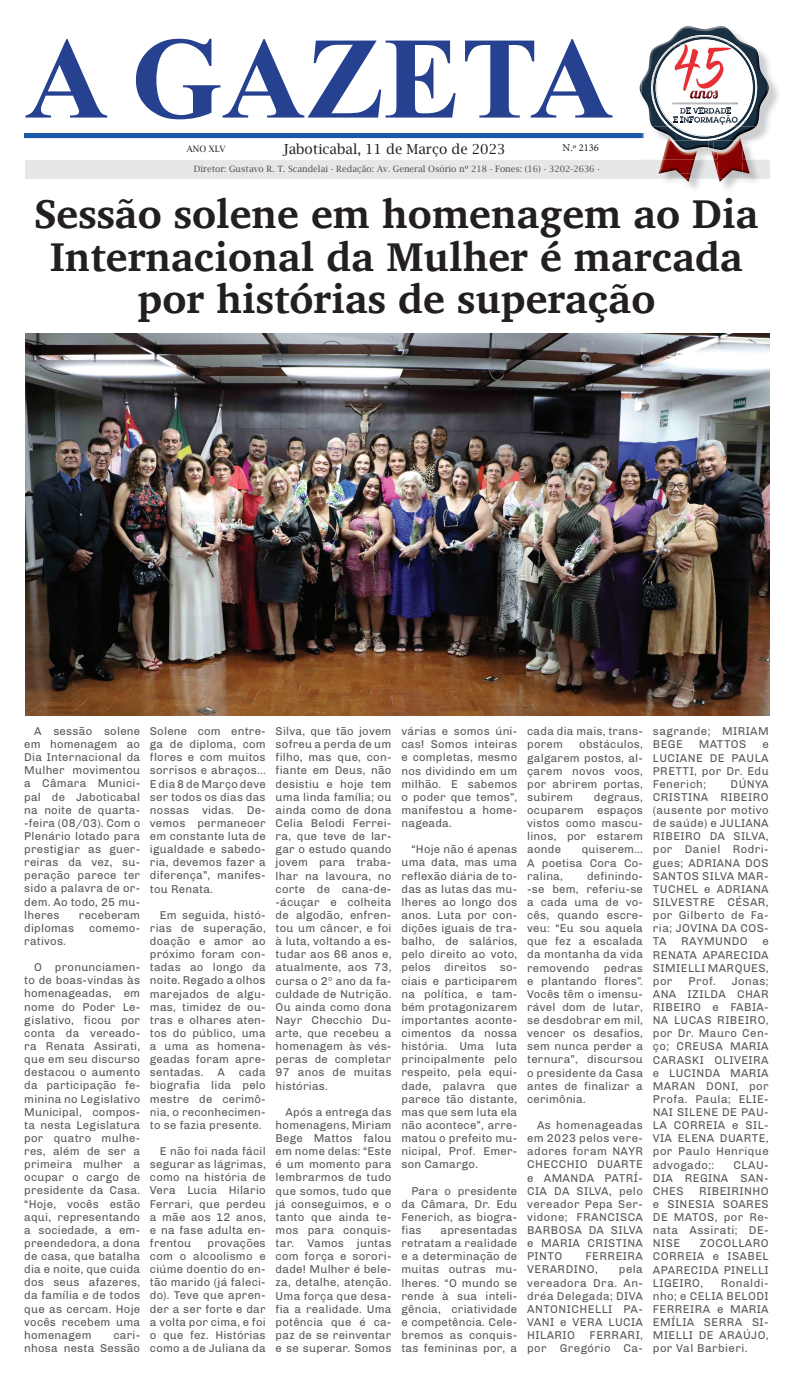
<style>
.page{position:relative;width:794px;height:1389px;background:#fff}
.page>*{position:absolute;margin:0;border:0;box-sizing:border-box;transform-origin:0 0}
.t1{font:700 41.12px/42.9px "Charis SIL";color:#231f20;text-align:center}
.t2{font:13.83px "Lucida Bright";color:#231f20}
.t3{font:11.38px/13.1px "Chivo";letter-spacing:.02em;color:#57585a;text-align:justify}
.t4{font:11.38px/13.1px "Chivo";letter-spacing:.04em;color:#57585a}
.t5{font:10.5px "Minion Pro";color:#231f20}
.t6{font:8.75px "Lucida Bright";color:#505052}
.t7{font:8.75px "Lucida Bright";color:#231f20}
</style>
<div class="page">
<div style="left:25px;top:160px;width:744px;height:18px;background:#e6e7e9"></div>
<svg style="left:25px;top:39px;width:587px;height:80px"></svg>
<img style="left:641px;top:30px;width:138px;height:132px">
<div style="left:24px;top:133px;width:619px;height:5px;background:#1b57a7"></div>
<img style="left:641px;top:30px;width:37px;height:1px">
<img style="left:641px;top:160px;width:128px;height:2px">
<img style="left:682px;top:26px;width:44px;height:2px">
<img style="left:678px;top:28px;width:52px;height:3px">
<img style="left:652px;top:83px;width:116px;height:66px">
<svg style="left:639px;top:83px;width:2px;height:11px"></svg>
<img style="left:641px;top:31px;width:126px;height:95px">
<img style="left:651px;top:35px;width:63px;height:63px">
<img style="left:667px;top:126px;width:73px;height:14px">
<img style="left:652px;top:36px;width:104px;height:90px">
<img style="left:655px;top:39px;width:42px;height:56px">
<svg style="left:752px;top:78px;width:5px;height:20px"></svg>
<img style="left:674px;top:126px;width:60px;height:10px">
<img style="left:656px;top:40px;width:96px;height:86px">
<img style="left:697px;top:142px;width:11px;height:8px">
<svg style="left:694px;top:136px;width:20px;height:6px"></svg>
<img style="left:661px;top:141px;width:1px;height:19px">
<svg style="left:658px;top:160px;width:3px;height:14px"></svg>
<img style="left:661px;top:160px;width:18px;height:14px">
<img style="left:662px;top:141px;width:35px;height:19px">
<img style="left:722px;top:141px;width:39px;height:48px">
<img style="left:713px;top:141px;width:4px;height:9px">
<svg style="left:742px;top:148px;width:7px;height:26px"></svg>
<svg style="left:679px;top:151px;width:44px;height:31px"></svg>
<img style="left:717px;top:141px;width:25px;height:37px">
<div style="left:656px;top:39px;width:96px;height:97px;background:#fff;border-radius:50%"></div>
<img style="left:690px;top:91px;width:28px;height:8px">
<svg style="left:673px;top:108px;width:64px;height:17px"></svg>
<img style="left:674px;top:44px;width:57px;height:47px">
<svg style="left:692px;top:90px;width:26px;height:1px"></svg>
<img style="left:25px;top:333px;width:744px;height:382px">
<p class="t7" style="left:186px;top:144px;width:41px">ANO XLV</p>
<p class="t2" style="left:283px;top:141px;width:224px">Jaboticabal, 11 de Março de 2023</p>
<p class="t5" style="left:562px;top:140px;width:38px">N.º 2136</p>
<p class="t6" style="left:194px;top:164px;width:408px">Diretor: Gustavo R. T. Scandelai - Redação: Av. General Osório nº 218 - Fones: (16) - 3202-2636 -</p>
<h1 class="t1" style="left:35px;top:192px;width:725px">Sessão solene em homenagem ao Dia<br>Internacional da Mulher é marcada por histórias de superação</h1>
<p class="t3" style="left:24px;top:724px;width:117px;text-indent:10px">A sessão solene em homenagem ao Dia Internacional da Mulher movimentou a Câmara Munici&shy;pal de Jaboticabal na noite de quarta--feira (08/03). Com o Plenário lotado para prestigiar as guer&shy;reiras da vez, su&shy;peração parece ter sido a palavra de or&shy;dem. Ao todo, 25 mu&shy;lheres</p>
<p class="t3" style="left:79px;top:908px;width:63px">receberam</p>
<p class="t3" style="left:24px;top:921px;width:51px">diplomas</p>
<p class="t3" style="left:89px;top:921px;width:53px">comemo-</p>
<p class="t3" style="left:24px;top:934px;width:43px">rativos.</p>
<p class="t3" style="left:24px;top:960px;width:117px;text-indent:10px">O pronunciamen&shy;to de boas-vindas às homenageadas, em nome do Poder Le&shy;gislativo, ficou por conta da vereado&shy;ra Renata Assirati, que em seu discurso destacou o aumento da participação fe&shy;minina no Legislativo Municipal, compos&shy;ta nesta Legislatura por quatro mulhe&shy;res, além de ser a primeira mulher a ocupar o cargo de presidente da Casa. “Hoje, vocês estão aqui, representando a sociedade, a em&shy;preendedora, a dona de casa, que batalha dia e noite, que cuida dos seus afazeres, da família e de todos que as cercam. Hoje vocês recebem uma homenagem</p>
<p class="t3" style="left:24px;top:1328px;width:117px;text-align:right">cari-<br>nhosa nesta Sessão</p>
<p class="t3" style="left:150px;top:724px;width:117px">Solene com entre&shy;ga de diploma, com flores e com muitos sorrisos e abraços...<br>E dia 8 de Março deve ser todos os dias das nossas vidas. De&shy;vemos permanecer em constante luta de igualdade e sabedo&shy;ria, devemos fazer a diferença”, manifes&shy;tou Renata.</p>
<p class="t3" style="left:150px;top:908px;width:117px;text-indent:10px">Em seguida, histó&shy;rias de superação, doação e amor ao próximo foram con&shy;tadas ao longo da noite. Regado a olhos marejados de algu&shy;mas, timidez de ou&shy;tras e olhares aten&shy;tos do público, uma a uma as homena&shy;geadas foram apre&shy;sentadas. A cada biografia lida pelo mestre de cerimô&shy;nia, o reconhecimen&shy;to se fazia presente.</p>
<p class="t3" style="left:150px;top:1144px;width:117px;text-indent:10px">E não foi nada fácil segurar as lágrimas, como na história de Vera Lucia Hilario Ferrari, que perdeu a mãe aos 12 anos, e na fase adulta en&shy;frentou</p>
<p class="t3" style="left:150px;top:1236px;width:117px;text-indent:58px">provações com o alcoolismo e ciúme doentio do en&shy;tão marido (já faleci&shy;do). Teve que apren&shy;der a ser forte e dar a volta por cima, e foi o que fez. Histórias como a de Juliana da</p>
<p class="t3" style="left:276px;top:724px;width:117px">Silva, que tão jovem sofreu a perda de um filho, mas que, con&shy;fiante em Deus, não desistiu e hoje tem uma linda família; ou ainda como de dona Celia Belodi Ferrei&shy;ra, que teve de lar&shy;gar o estudo quando jovem para traba&shy;lhar na lavoura, no corte de cana-de--ácuçar e colheita de algodão, enfren&shy;tou um câncer, e foi à luta, voltando a es&shy;tudar aos 66 anos e, atualmente, aos 73, cursa o 2º ano da fa&shy;culdade de Nutrição.<br>Ou ainda como dona Nayr Checchio Du&shy;arte, que recebeu a homenagem às vés&shy;peras de completar 97 anos de muitas histórias.</p>
<p class="t3" style="left:276px;top:1105px;width:117px;text-indent:10px">Após a entrega das homenagens, Miriam Bege Mattos falou em nome delas: “Este é um momento para lembrarmos de tudo que somos, tudo que já conseguimos, e o tanto que ainda te&shy;mos para conquis&shy;tar. Vamos juntas com força e sorori&shy;dade! Mulher é bele&shy;za, detalhe, atenção.<br>Uma força que desa&shy;fia a realidade. Uma potência que é ca&shy;paz de se reinventar e se superar. Somos</p>
<p class="t3" style="left:401px;top:724px;width:117px">várias e somos úni&shy;cas! Somos inteiras e completas, mesmo nos dividindo em um milhão. E sabemos o poder que temos”, manifestou a home&shy;nageada.</p>
<p class="t3" style="left:401px;top:842px;width:117px;text-indent:10px">“Hoje não é apenas uma data, mas uma reflexão diária de to&shy;das as lutas das mu&shy;lheres ao longo dos anos. Luta por con&shy;dições iguais de tra&shy;balho, de salários, pelo direito ao voto, pelos direitos so&shy;ciais e participarem na política, e tam&shy;bém protagonizarem importantes aconte&shy;cimentos da nossa história. Uma luta principalmente pelo respeito, pela equi&shy;dade, palavra que parece tão distante, mas que sem luta ela não acontece”, arre&shy;matou o prefeito mu&shy;nicipal, Prof. Emer&shy;son Camargo.</p>
<p class="t3" style="left:401px;top:1183px;width:117px;text-indent:10px">Para o presidente da Câmara, Dr. Edu Fenerich, as biogra&shy;fias</p>
<p class="t3" style="left:401px;top:1223px;width:117px;text-indent:39px">apresentadas retratam a realidade e a determinação de muitas outras mu&shy;lheres. “O mundo se rende à sua inteli&shy;gência, criatividade e competência. Cele&shy;bremos as conquis&shy;tas femininas por, a</p>
<p class="t3" style="left:527px;top:724px;width:117px">cada dia mais, trans&shy;porem</p>
<p class="t3" style="left:527px;top:737px;width:117px;text-indent:52px">obstáculos, galgarem postos, al&shy;çarem novos voos, por abrirem portas, subirem</p>
<p class="t3" style="left:527px;top:790px;width:117px;text-indent:67px">degraus, ocuparem espaços vistos como mascu&shy;linos, por estarem aonde</p>
<p class="t3" style="left:527px;top:842px;width:117px;text-indent:55px">quiserem...<br>A poetisa Cora Co&shy;ralina,</p>
<p class="t3" style="left:527px;top:869px;width:117px;text-indent:60px">definindo--se bem, referiu-se a cada uma de vo&shy;cês, quando escre&shy;veu: “Eu sou aquela que fez a escalada da montanha da vida removendo</p>
<p class="t3" style="left:527px;top:960px;width:117px;text-indent:77px">pedras e plantando flores”.<br>Vocês têm o imensu&shy;rável dom de lutar, se desdobrar em mil, vencer os desafios, sem nunca perder a ternura”, discursou o presidente da Casa antes de finalizar a cerimônia.</p>
<p class="t3" style="left:527px;top:1118px;width:117px;text-indent:10px">As homenageadas em 2023 pelos vere&shy;adores foram NAYR CHECCHIO DUARTE e AMANDA PATRÍ-CIA DA SILVA, pelo vereador Pepa Ser&shy;vidone; FRANCISCA BARBOSA DA SILVA e MARIA CRISTINA PINTO</p>
<p class="t4" style="left:527px;top:1249px;width:117px;text-indent:58px">FERREIRA<br>VERARDINO,</p>
<p class="t3" style="left:527px;top:1262px;width:117px;text-indent:92px">pela vereadora Dra. An&shy;dréa Delegada; DIVA ANTONICHELLI PA-VANI e VERA LUCIA HILARIO</p>
<p class="t4" style="left:527px;top:1328px;width:117px;text-align:right">FERRARI,<br>por Gregório Ca-</p>
<p class="t4" style="left:653px;top:724px;width:117px">sagrande; MIRIAM<br>BEGE</p>
<p class="t3" style="left:699px;top:737px;width:49px">MATTOS</p>
<p class="t3" style="left:653px;top:737px;width:117px;text-indent:109px">e LUCIANE DE PAULA PRETTI, por Dr. Edu Fenerich;</p>
<p class="t3" style="left:653px;top:777px;width:117px;text-indent:78px">DÚNYA CRISTINA RIBEIRO (ausente por motivo de saúde) e JULIANA RIBEIRO DA SILVA, por Daniel Rodri&shy;gues; ADRIANA DOS SANTOS SILVA MAR-TUCHEL e ADRIANA SILVESTRE CÉSAR, por Gilberto de Fa&shy;ria; JOVINA DA COS-TA</p>
<p class="t4" style="left:681px;top:934px;width:68px">RAYMUNDO</p>
<p class="t3" style="left:653px;top:934px;width:117px;text-indent:109px">e RENATA APARECIDA SIMIELLI MARQUES, por</p>
<p class="t3" style="left:688px;top:974px;width:29px">Prof.</p>
<p class="t3" style="left:653px;top:974px;width:117px;text-indent:79px">Jonas; ANA IZILDA CHAR RIBEIRO e FABIA-NA LUCAS RIBEIRO, por Dr. Mauro Cen&shy;ço; CREUSA MARIA CARASKI OLIVEIRA e LUCINDA MARIA MARAN DONI, por Profa. Paula; ELIE-NAI SILENE DE PAU-LA CORREIA e SIL-VIA ELENA DUARTE, por Paulo Henrique advogado;:</p>
<p class="t3" style="left:653px;top:1157px;width:117px;text-indent:81px">CLAU-DIA REGINA SAN-CHES</p>
<p class="t3" style="left:653px;top:1184px;width:117px;text-indent:46px">RIBEIRINHO e SINESIA SOARES DE MATOS, por Re&shy;nata Assirati; DE-NISE</p>
<p class="t3" style="left:653px;top:1236px;width:117px;text-indent:47px">ZOCOLLARO CORREIA e ISABEL APARECIDA PINELLI LIGEIRO,</p>
<p class="t3" style="left:653px;top:1276px;width:117px;text-indent:68px">Ronaldi&shy;nho; e CELIA BELODI FERREIRA e MARIA EMÍLIA SERRA SI-MIELLI DE ARAÚJO, por Val Barbieri.</p>
</div>
